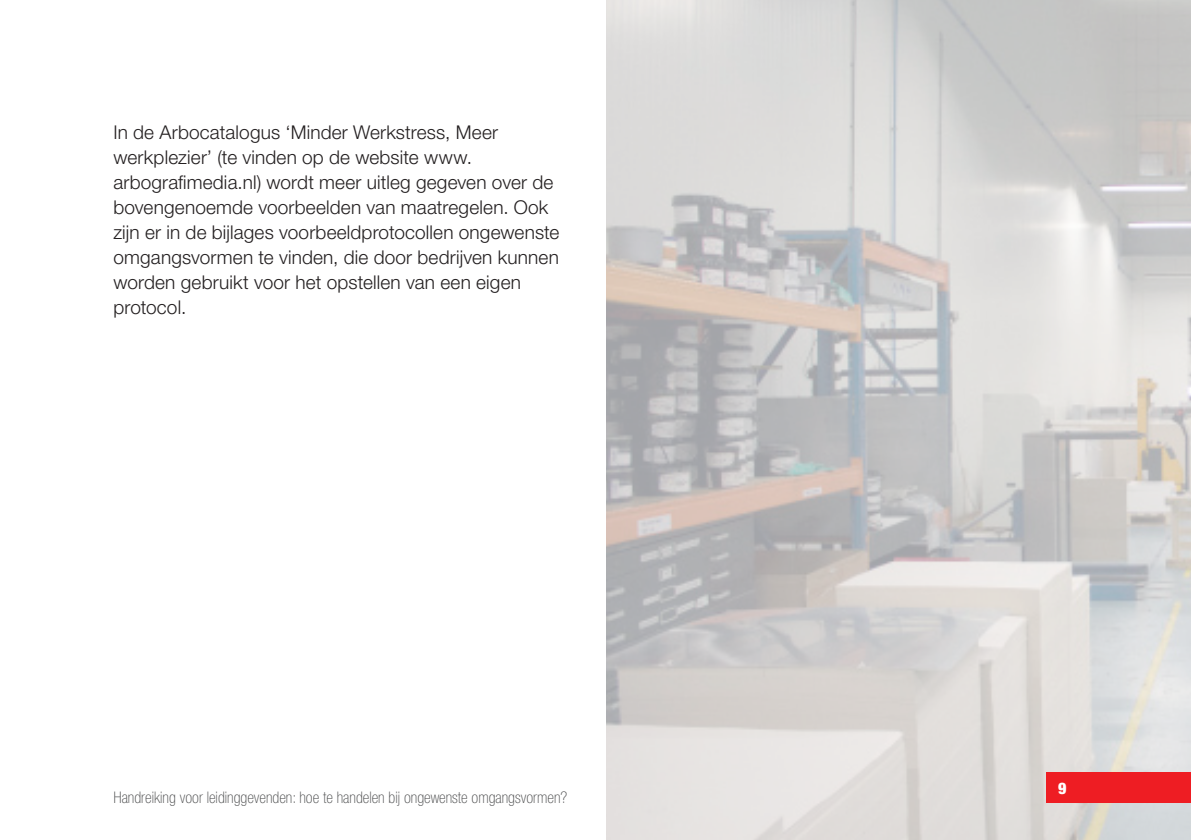
<style>
.page{position:relative;width:1191px;height:840px;background:#fff}
.page>*{position:absolute;margin:0;border:0;box-sizing:border-box;transform-origin:0 0}
._03A_lopende_tekst{font:300 19px/25px "Helvetica Neue LT Std";letter-spacing:.01em;color:#231f20}
.t1{font:100 condensed 16px "Helvetica Neue LT Std";color:#4b4c4d}
.t2{font:900 condensed 16px "Helvetica Neue LT Std";color:#fff}
</style>
<div class="page">
<img style="left:607px;top:0;width:584px;height:839px">
<div style="left:1047px;top:772px;width:144px;height:30px;background:#ee1d23"></div>
<p class="_03A_lopende_tekst" style="left:113px;top:119px;width:447px">In de Arbocatalogus ‘Minder Werkstress, Meer werkplezier’ (te vinden op de website www. arbografimedia.nl) wordt meer uitleg gegeven over de bovengenoemde voorbeelden van maatregelen. Ook zijn er in de bijlages voorbeeldprotocollen ongewenste omgangsvormen te vinden, die door bedrijven kunnen worden gebruikt voor het opstellen van een eigen protocol.</p>
<p class="t1" style="left:113px;top:788px;width:455px">Handreiking voor leidinggevenden: hoe te handelen bij ongewenste omgangsvormen?</p>
<p class="t2" style="left:1058px;top:777px;width:10px">9</p>
</div>
